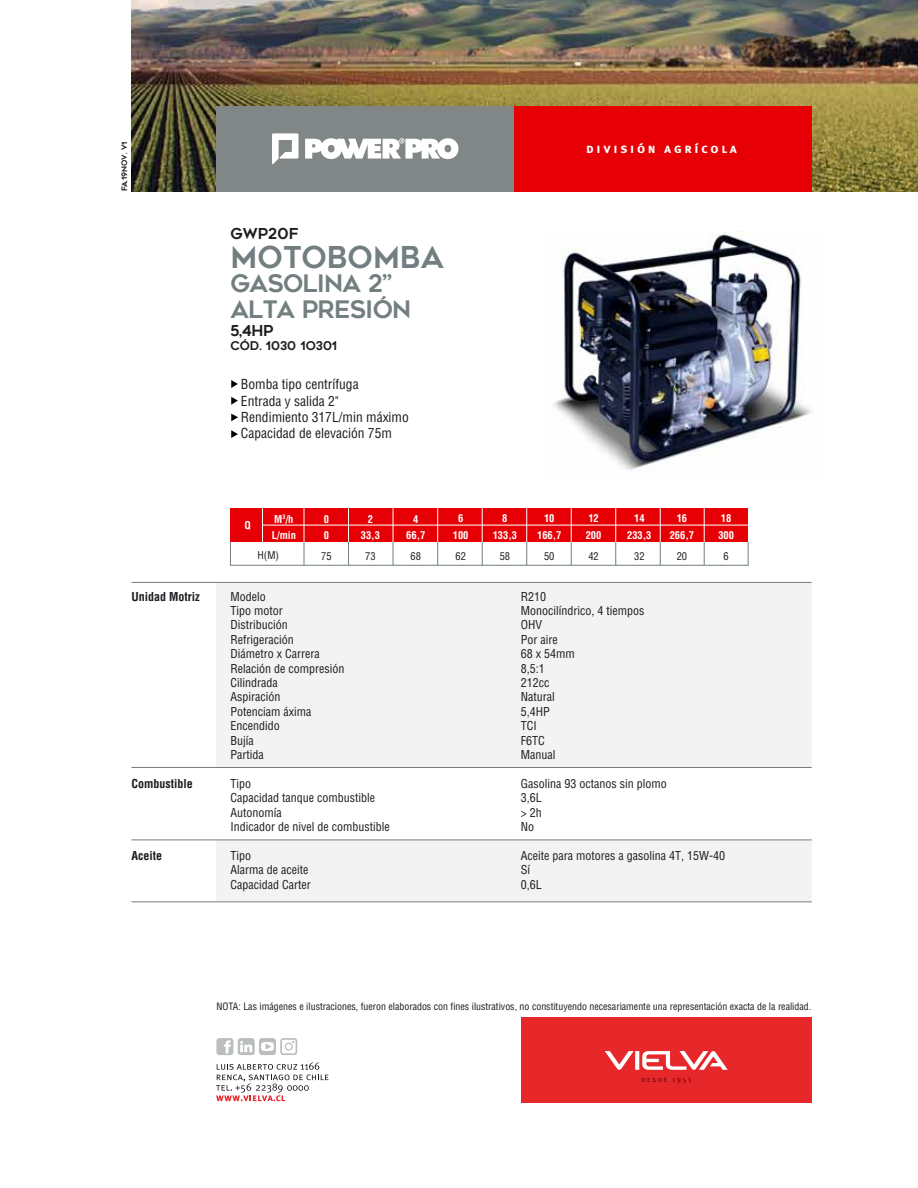
<style>
.page{position:relative;width:918px;height:1188px;background:#fff}
.page>*{position:absolute;margin:0;border:0;box-sizing:border-box;transform-origin:0 0}
.t1{font:30px "Geometos";color:#727e80}
.t2{font:24px/25.5px "Geometos";letter-spacing:-.03em;color:#727e80}
.t3{font:15px "Geometos";color:#1b1c20}
.t4{font:condensed 13.5px/16.2px "Helvetica";color:#1b1c20}
.t5{font:13.5px "Meta Plus Bold Caps";letter-spacing:.2em;color:#fff}
.t6{font:condensed 12px/14.4px "Helvetica";color:#1b1c20}
.t7{font:700 condensed 12px "Helvetica";color:#1b1c20}
.t8{font:12px "Geometos";color:#1b1c20}
.t9{font:700 condensed 10.5px/16.5px "Helvetica";letter-spacing:-.005em;color:#fff;text-align:center}
.t10{font:condensed 10.5px "Helvetica";letter-spacing:-.005em;color:#1b1c20}
.t11{font:condensed 9.9px "Helvetica";color:#1b1c20}
.t12{font:7.5px "Geometos";color:#1b1c20}
</style>
<div class="page">
<div style="left:521px;top:1018px;width:291px;height:85px;background:#e7282b"></div>
<svg style="left:216px;top:1038px;width:81px;height:17px"></svg>
<svg style="left:216px;top:1062px;width:113px;height:39px"></svg>
<svg style="left:605px;top:1051px;width:123px;height:19px"></svg>
<svg style="left:642px;top:1078px;width:49px;height:6px"></svg>
<img style="left:553px;top:232px;width:259px;height:238px">
<div style="left:216px;top:582px;width:596px;height:185px;background:#f2f3f2"></div>
<div style="left:216px;top:840px;width:596px;height:62px;background:#f2f3f2"></div>
<hr style="left:131px;top:582px;width:681px;height:1px;background:#727e80">
<hr style="left:131px;top:767px;width:681px;height:1px;background:#727e80">
<hr style="left:131px;top:840px;width:681px;height:1px;background:#727e80">
<hr style="left:131px;top:901px;width:681px;height:1px;background:#727e80">
<div style="left:230px;top:508px;width:518px;height:34px;background:#e60005"></div>
<div style="left:230px;top:542px;width:519px;height:24px;border:1px solid #727e80"></div>
<hr style="left:263px;top:525px;width:485px;height:1px;background:#fff">
<svg style="left:571px;top:542px;width:1px;height:23px"></svg>
<svg style="left:526px;top:542px;width:1px;height:23px"></svg>
<svg style="left:482px;top:542px;width:1px;height:23px"></svg>
<svg style="left:437px;top:542px;width:1px;height:23px"></svg>
<svg style="left:393px;top:542px;width:1px;height:23px"></svg>
<svg style="left:348px;top:542px;width:1px;height:23px"></svg>
<svg style="left:304px;top:542px;width:1px;height:23px"></svg>
<hr style="left:262px;top:508px;width:1px;height:34px;background:#fff">
<hr style="left:304px;top:508px;width:1px;height:34px;background:#fff">
<hr style="left:348px;top:508px;width:1px;height:34px;background:#fff">
<hr style="left:393px;top:508px;width:1px;height:34px;background:#fff">
<hr style="left:437px;top:508px;width:1px;height:34px;background:#fff">
<hr style="left:482px;top:508px;width:1px;height:34px;background:#fff">
<hr style="left:526px;top:508px;width:1px;height:34px;background:#fff">
<hr style="left:571px;top:508px;width:1px;height:34px;background:#fff">
<svg style="left:615px;top:542px;width:1px;height:23px"></svg>
<hr style="left:615px;top:508px;width:1px;height:34px;background:#fff">
<hr style="left:660px;top:508px;width:1px;height:34px;background:#fff">
<svg style="left:660px;top:542px;width:1px;height:23px"></svg>
<hr style="left:704px;top:508px;width:1px;height:34px;background:#fff">
<svg style="left:704px;top:542px;width:1px;height:23px"></svg>
<svg style="left:231px;top:380px;width:7px;height:8px"></svg>
<svg style="left:231px;top:397px;width:7px;height:8px"></svg>
<svg style="left:231px;top:414px;width:7px;height:7px"></svg>
<svg style="left:231px;top:430px;width:7px;height:8px"></svg>
<img style="left:131px;top:0;width:787px;height:191px">
<div style="left:514px;top:106px;width:298px;height:85px;background:#e60005"></div>
<div style="left:216px;top:106px;width:298px;height:85px;background:#818686"></div>
<svg style="left:272px;top:133px;width:26px;height:31px"></svg>
<svg style="left:305px;top:138px;width:153px;height:21px"></svg>
<p class="t12" style="left:120px;top:191px;width:51px;rotate:-90deg">FA.19NOV. V1</p>
<p class="t5" style="left:586px;top:141px;width:152px">división agrícola</p>
<p class="t3" style="left:230px;top:226px;width:70px">GWP20F</p>
<h1 class="t1" style="left:230px;top:240px;width:215px">MOTOBOMBA</h1>
<h2 class="t2" style="left:230px;top:271px;width:182px">GASOLINA 2”<br>ALTA PRESIÓN</h2>
<p class="t3" style="left:230px;top:322px;width:44px">5,4HP</p>
<p class="t8" style="left:230px;top:339px;width:108px">CÓD. 1030 1O301</p>
<p class="t7" style="left:131px;top:589px;width:70px">Unidad Motriz</p>
<p class="t7" style="left:131px;top:776px;width:63px">Combustible</p>
<p class="t7" style="left:131px;top:848px;width:32px">Aceite</p>
<p class="t4" style="left:241px;top:376px;width:169px">Bomba tipo centrífuga<br>Entrada y salida 2"<br>Rendimiento 317L/min máximo<br>Capacidad de elevación 75m</p>
<p class="t9" style="left:244px;top:516px;width:8px">Q</p>
<p class="t9" style="left:272px;top:510px;width:26px;text-align:left">M<sup>3</sup>/h<br>L/min</p>
<p class="t9" style="left:324px;top:510px;width:7px;text-align:left">0<br>0</p>
<p class="t9" style="left:361px;top:510px;width:21px">2<br>33,3</p>
<p class="t9" style="left:406px;top:510px;width:21px">4<br>66,7</p>
<p class="t9" style="left:453px;top:510px;width:17px">6<br>100</p>
<p class="t9" style="left:493px;top:510px;width:26px">8<br>133,3</p>
<p class="t9" style="left:537px;top:510px;width:26px">10<br>166,7</p>
<p class="t9" style="left:586px;top:510px;width:17px;text-align:left">12<br>200</p>
<p class="t9" style="left:627px;top:510px;width:26px">14<br>233,3</p>
<p class="t9" style="left:670px;top:510px;width:26px">16<br>266,7</p>
<p class="t9" style="left:718px;top:510px;width:17px;text-align:left">18<br>300</p>
<p class="t10" style="left:258px;top:548px;width:23px">H(M)</p>
<p class="t10" style="left:321px;top:550px;width:12px">75</p>
<p class="t10" style="left:365px;top:550px;width:12px">73</p>
<p class="t10" style="left:411px;top:550px;width:12px">68</p>
<p class="t10" style="left:455px;top:550px;width:12px">62</p>
<p class="t10" style="left:500px;top:550px;width:12px">58</p>
<p class="t10" style="left:544px;top:550px;width:12px">50</p>
<p class="t10" style="left:588px;top:550px;width:12px">42</p>
<p class="t10" style="left:634px;top:550px;width:12px">32</p>
<p class="t10" style="left:677px;top:550px;width:12px">20</p>
<p class="t10" style="left:724px;top:550px;width:7px">6</p>
<p class="t6" style="left:230px;top:589px;width:115px">Modelo<br>Tipo motor<br>Distribución<br>Refrigeración<br>Diámetro x Carrera<br>Relación de compresión<br>Cilindrada<br>Aspiración<br>Potenciam áxima<br>Encendido<br>Bujía<br>Partida</p>
<p class="t6" style="left:230px;top:776px;width:161px">Tipo<br>Capacidad tanque combustible<br>Autonomía<br>Indicador de nivel de combustible</p>
<p class="t6" style="left:230px;top:848px;width:82px">Tipo<br>Alarma de aceite<br>Capacidad Carter</p>
<p class="t6" style="left:521px;top:589px;width:125px">R210<br>Monocilíndrico, 4 tiempos<br>OHV<br>Por aire<br>68 x 54mm<br>8,5:1<br>212cc<br>Natural<br>5,4HP<br>TCI<br>F6TC<br>Manual</p>
<p class="t6" style="left:521px;top:776px;width:147px">Gasolina 93 octanos sin plomo<br>3,6L<br>&gt; 2h<br>No</p>
<p class="t6" style="left:521px;top:848px;width:206px">Aceite para motores a gasolina 4T, 15W-40<br>Sí<br>0,6L</p>
<p class="t11" style="left:216px;top:1000px;width:596px">NOTA: Las imágenes e ilustraciones, fueron elaborados con fines ilustrativos, no constituyendo necesariamente una representación exacta de la realidad.</p>
</div>
